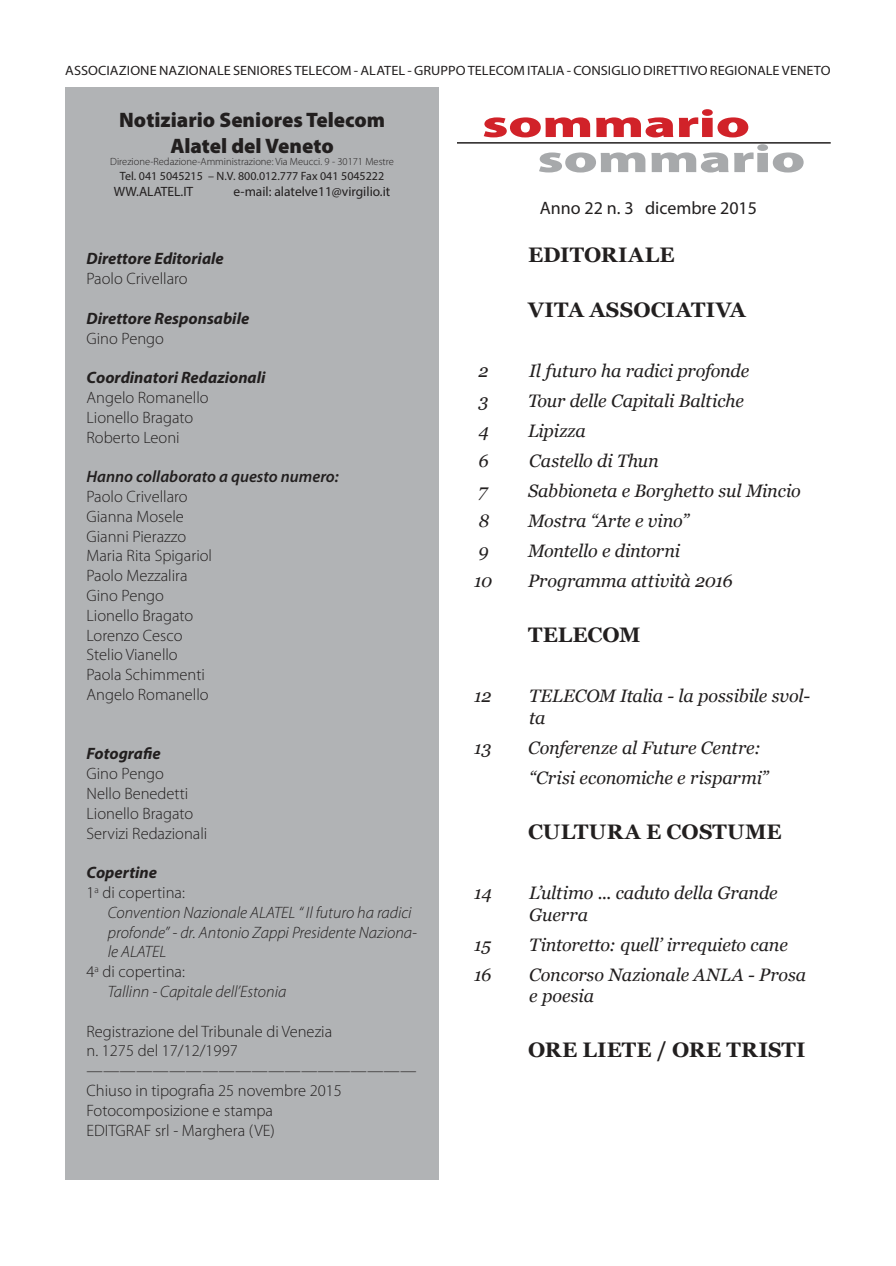
<style>
.page{position:relative;width:896px;height:1266px;background:#fff}
.page>*{position:absolute;margin:0;border:0;box-sizing:border-box;transform-origin:0 0}
.t1{font:900 39px "Myriad Pro";letter-spacing:-.005em;color:#d12229;scale:1.5 1}
.t2{font:900 39px "Myriad Pro";letter-spacing:-.005em;color:#a7a9ab;scale:1.5 1}
.t3{font:700 21px "Georgia";letter-spacing:.01em;color:#221f1f}
.t4{font:900 21px/25.2px "Myriad Pro";color:#221f1f;text-align:center}
.t5{font:italic 18px/21.6px "Georgia";letter-spacing:-.01em;color:#221f1f}
.t6{font:18px "Myriad Pro";color:#221f1f}
.t7{font:300 16.5px/19.8px "Myriad Pro";color:#221f1f}
.t8{font:italic 300 16.5px "Myriad Pro";color:#221f1f}
.t9{font:italic 700 16.5px "Myriad Pro";color:#221f1f}
.t10{font:italic 600 16.5px "Myriad Pro";color:#221f1f}
.t11{font:13.5px "Myriad Pro";color:#221f1f;scale:1.06 1}
.t12{font:13.5px "Myriad Pro";color:#221f1f}
.t13{font:12px "Myriad Pro";color:#221f1f}
.t14{font:300 10.5px "Myriad Pro";color:#221f1f}
</style>
<div class="page">
<div style="left:65px;top:87px;width:374px;height:1092px;background:#b1b3b5"></div>
<hr style="left:457px;top:142px;width:374px;height:2px;background:#221f1f">
<p class="t11" style="left:65px;top:64px;width:724px">ASSOCIAZIONE NAZIONALE SENIORES TELECOM - ALATEL - GRUPPO TELECOM ITALIA - CONSIGLIO DIRETTIVO REGIONALE VENETO</p>
<h1 class="t1" style="left:482px;top:109px;width:180px">sommario</h1>
<h1 class="t2" style="left:537px;top:144px;width:180px">sommario</h1>
<p class="t6" style="left:540px;top:199px;width:219px">Anno 22 n. 3 dicembre 2015</p>
<p class="t4" style="left:119px;top:109px;width:267px">Notiziario Seniores Telecom<br>Alatel del Veneto</p>
<p class="t14" style="left:110px;top:158px;width:285px">Direzione-Redazione-Amministrazione: Via Meucci. 9 - 30171 Mestre</p>
<p class="t13" style="left:120px;top:170px;width:266px">Tel. 041 5045215 – N.V. 800.012.777 Fax 041 5045222</p>
<p class="t12" style="left:114px;top:185px;width:81px">WW.ALATEL.IT</p>
<p class="t12" style="left:233px;top:185px;width:158px">e-mail: alatelve11@virgilio.it</p>
<p class="t9" style="left:87px;top:252px;width:139px">Direttore Editoriale</p>
<p class="t7" style="left:87px;top:270px;width:103px">Paolo Crivellaro</p>
<p class="t9" style="left:87px;top:312px;width:164px">Direttore Responsabile</p>
<p class="t7" style="left:87px;top:329px;width:79px">Gino Pengo</p>
<p class="t9" style="left:87px;top:371px;width:181px">Coordinatori Redazionali</p>
<p class="t7" style="left:87px;top:389px;width:124px">Angelo Romanello<br>Lionello Bragato<br>Roberto Leoni</p>
<p class="t10" style="left:87px;top:470px;width:254px">Hanno collaborato a questo numero:</p>
<p class="t7" style="left:87px;top:488px;width:127px">Paolo Crivellaro<br>Gianna Mosele<br>Gianni Pierazzo<br>Maria Rita Spigariol<br>Paolo Mezzalira<br>Gino Pengo<br>Lionello Bragato<br>Lorenzo Cesco<br>Stelio Vianello<br>Paola Schimmenti<br>Angelo Romanello</p>
<p class="t9" style="left:87px;top:747px;width:76px">Fotograie</p>
<p class="t7" style="left:87px;top:765px;width:122px">Gino Pengo<br>Nello Benedetti<br>Lionello Bragato<br>Servizi Redazionali</p>
<p class="t9" style="left:87px;top:866px;width:72px">Copertine</p>
<p class="t7" style="left:87px;top:884px;width:100px">1<sup>a</sup> di copertina:</p>
<p class="t8" style="left:108px;top:906px;width:305px">Convention Nazionale ALATEL “ Il futuro ha radici</p>
<p class="t8" style="left:108px;top:926px;width:311px">profonde” - dr. Antonio Zappi Presidente Naziona-</p>
<p class="t8" style="left:108px;top:945px;width:60px">le ALATEL</p>
<p class="t7" style="left:87px;top:963px;width:100px">4<sup>a</sup> di copertina:</p>
<p class="t8" style="left:108px;top:985px;width:180px">Tallinn - Capitale dell’Estonia</p>
<p class="t7" style="left:87px;top:1022px;width:331px">Registrazione del Tribunale di Venezia<br>n. 1275 del 17/12/1997 ————————————————————<br>Chiuso in tipografia 25 novembre 2015<br>Fotocomposizione e stampa<br>EDITGRAF srl - Marghera (VE)</p>
<p class="t3" style="left:528px;top:246px;width:148px">EDITORIALE</p>
<p class="t3" style="left:528px;top:301px;width:219px">VITA ASSOCIATIVA</p>
<p class="t5" style="left:478px;top:361px;width:12px">2</p>
<p class="t5" style="left:529px;top:361px;width:221px">Il futuro ha radici profonde</p>
<p class="t5" style="left:478px;top:391px;width:11px">3</p>
<p class="t5" style="left:528px;top:391px;width:218px">Tour delle Capitali Baltiche</p>
<p class="t5" style="left:478px;top:421px;width:12px">4</p>
<p class="t5" style="left:528px;top:421px;width:59px">Lipizza</p>
<p class="t5" style="left:478px;top:451px;width:12px">6</p>
<p class="t5" style="left:529px;top:451px;width:131px">Castello di Thun</p>
<p class="t5" style="left:478px;top:481px;width:10px">7</p>
<p class="t5" style="left:528px;top:481px;width:274px">Sabbioneta e Borghetto sul Mincio</p>
<p class="t5" style="left:478px;top:511px;width:12px">8</p>
<p class="t5" style="left:528px;top:511px;width:163px">Mostra “Arte e vino”</p>
<p class="t5" style="left:478px;top:542px;width:12px">9</p>
<p class="t5" style="left:528px;top:542px;width:154px">Montello e dintorni</p>
<p class="t5" style="left:474px;top:572px;width:20px">10</p>
<p class="t5" style="left:528px;top:572px;width:206px">Programma attività 2016</p>
<p class="t3" style="left:528px;top:627px;width:114px">TELECOM</p>
<p class="t5" style="left:474px;top:687px;width:19px">12</p>
<p class="t5" style="left:529px;top:687px;width:282px">TELECOM Italia - la possibile svol&shy;ta</p>
<p class="t5" style="left:474px;top:738px;width:19px">13</p>
<p class="t5" style="left:528px;top:734px;width:242px;line-height:30.2px">Conferenze al Future Centre: “Crisi economiche e risparmi”</p>
<p class="t3" style="left:528px;top:823px;width:255px">CULTURA E COSTUME</p>
<p class="t5" style="left:474px;top:883px;width:19px">14</p>
<p class="t5" style="left:529px;top:883px;width:250px">L’ultimo ... caduto della Grande<br>Guerra</p>
<p class="t5" style="left:474px;top:935px;width:18px">15</p>
<p class="t5" style="left:529px;top:935px;width:260px">Tintoretto: quell’ irrequieto cane</p>
<p class="t5" style="left:474px;top:965px;width:19px">16</p>
<p class="t5" style="left:529px;top:965px;width:278px">Concorso Nazionale ANLA - Prosa e poesia</p>
<p class="t3" style="left:528px;top:1041px;width:279px">ORE LIETE / ORE TRISTI</p>
</div>
